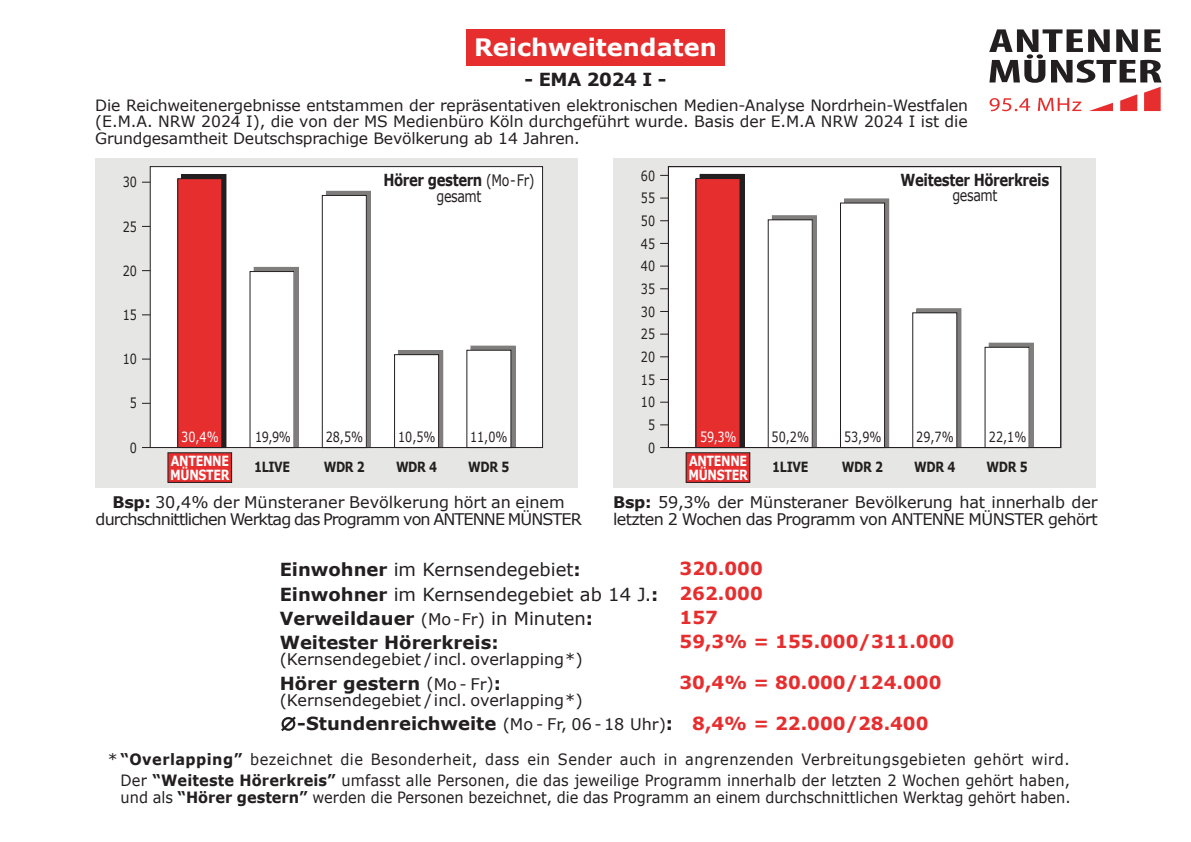
<style>
.page{position:relative;width:1191px;height:842px;background:#fff}
.page>*{position:absolute;margin:0;border:0;box-sizing:border-box;transform-origin:0 0}
.t1{font:700 24px "Verdana";color:#fff}
.t2{font:700 18px "Verdana";color:#231f20}
.t3{font:18px/24.8px "Verdana";color:#231f20;text-align:justify}
.t4{font:700 18px "Verdana";color:#e62e2f}
.t5{font:700 16.6px "Verdana";letter-spacing:-.03em;color:#231f20;scale:.8 1}
.t6{font:16px/16.8px "Verdana";letter-spacing:-.055em;color:#231f20;text-align:center}
.t7{font:16px/16.8px "Verdana";letter-spacing:-.035em;color:#231f20}
.t8{font:16px "Verdana";letter-spacing:-.015em;color:#231f20}
.t9{font:15.8px "Verdana";letter-spacing:-.03em;color:#231f20;scale:.8 1}
.t10{font:15.6px/16.4px "Verdana";letter-spacing:.01em;color:#231f20;text-align:justify}
.t11{font:15.6px/21px "Verdana";letter-spacing:.03em;color:#231f20;text-align:right}
.t12{font:15.6px "Verdana";letter-spacing:.01em;color:#231f20;scale:.93 1}
.t13{font:14px "Verdana";color:#231f20;scale:.8 1}
.t14{font:700 14px "Verdana";letter-spacing:-.03em;color:#231f20;scale:.8 1}
.t15{font:700 14px/14px "Verdana";letter-spacing:-.03em;color:#fff;scale:.8 1}
.t16{font:14px "Verdana";color:#fff;scale:.8 1}
.s1{font-weight:400;font-size:15.8px}
.s2{font-weight:700}
.s3{font-weight:700;color:#e62e2f}
.s4{font-size:16px}
.s5{font-weight:400;font-size:16px}
.s6{color:#e62e2f}
</style>
<div class="page">
<div style="left:613px;top:159px;width:482px;height:329px;background:#e6e6e4"></div>
<div style="left:668px;top:167px;width:392px;height:280px;background:#fff"></div>
<svg style="left:989px;top:29px;width:172px;height:82px"></svg>
<div style="left:466px;top:30px;width:259px;height:36px;background:#e62e2f"></div>
<svg style="left:281px;top:716px;width:15px;height:16px"></svg>
<div style="left:95px;top:159px;width:482px;height:329px;background:#e6e6e4"></div>
<div style="left:150px;top:167px;width:392px;height:280px;background:#fff"></div>
<div style="left:168px;top:453px;width:64px;height:29px;background:#e62e2f"></div>
<div style="left:168px;top:452px;width:64px;height:31px;border:1px solid #231f20"></div>
<div style="left:686px;top:453px;width:64px;height:29px;background:#e62e2f"></div>
<div style="left:686px;top:452px;width:64px;height:31px;border:1px solid #231f20"></div>
<div style="left:844px;top:199px;width:44px;height:248px;background:#7f7e7d"></div>
<div style="left:844px;top:199px;width:45px;height:249px;border:1px solid #7f7e7d"></div>
<svg style="left:774px;top:217px;width:40px;height:229px"></svg>
<div style="left:772px;top:215px;width:44px;height:233px;border:1px solid #7f7e7d"></div>
<svg style="left:918px;top:310px;width:41px;height:136px"></svg>
<div style="left:916px;top:308px;width:45px;height:140px;border:1px solid #7f7e7d"></div>
<div style="left:989px;top:343px;width:44px;height:104px;background:#7f7e7d"></div>
<div style="left:182px;top:174px;width:44px;height:273px;background:#231f20"></div>
<div style="left:326px;top:191px;width:44px;height:257px;background:#7f7e7d"></div>
<div style="left:326px;top:191px;width:45px;height:257px;border:1px solid #7f7e7d"></div>
<div style="left:254px;top:267px;width:44px;height:181px;background:#7f7e7d"></div>
<div style="left:254px;top:267px;width:45px;height:181px;border:1px solid #7f7e7d"></div>
<div style="left:399px;top:350px;width:44px;height:97px;background:#7f7e7d"></div>
<svg style="left:472px;top:348px;width:41px;height:98px"></svg>
<div style="left:470px;top:346px;width:45px;height:102px;border:1px solid #7f7e7d"></div>
<div style="left:700px;top:174px;width:44px;height:273px;background:#231f20"></div>
<div style="left:840px;top:203px;width:44px;height:244px;background:#fff"></div>
<div style="left:840px;top:203px;width:45px;height:245px;border:1px solid #231f20"></div>
<div style="left:768px;top:220px;width:44px;height:227px;background:#fff"></div>
<div style="left:912px;top:313px;width:44px;height:134px;background:#fff"></div>
<div style="left:912px;top:312px;width:45px;height:136px;border:1px solid #231f20"></div>
<div style="left:985px;top:347px;width:44px;height:100px;background:#fff"></div>
<div style="left:178px;top:179px;width:44px;height:268px;background:#e62e2f"></div>
<div style="left:177px;top:178px;width:45px;height:270px;border:1px solid #231f20"></div>
<div style="left:322px;top:195px;width:44px;height:253px;background:#fff"></div>
<div style="left:322px;top:195px;width:45px;height:253px;border:1px solid #231f20"></div>
<div style="left:250px;top:272px;width:44px;height:176px;background:#fff"></div>
<div style="left:394px;top:355px;width:44px;height:92px;background:#fff"></div>
<div style="left:394px;top:354px;width:45px;height:94px;border:1px solid #231f20"></div>
<div style="left:467px;top:350px;width:44px;height:97px;background:#fff"></div>
<div style="left:696px;top:179px;width:44px;height:268px;background:#e62e2f"></div>
<div style="left:150px;top:166px;width:393px;height:282px;border:1px solid #231f20"></div>
<div style="left:668px;top:166px;width:393px;height:282px;border:1px solid #231f20"></div>
<h1 class="t1" style="left:474px;top:30px;width:244px">Reichweitendaten</h1>
<p class="t2" style="left:524px;top:66px;width:143px">- EMA 2024 I -</p>
<p class="t10" style="left:95px;top:97px;width:874px">Die Reichweitenergebnisse entstammen der repräsentativen elektronischen Medien-Analyse Nordrhein-Westfalen (E.M.A. NRW 2024 I), die von der MS Medienbüro Köln durchgeführt wurde. Basis der E.M.A NRW 2024 I ist die Grundgesamtheit Deutschsprachige Bevölkerung ab 14 Jahren.</p>
<p class="t13" style="left:123px;top:173px;width:19px">30</p>
<p class="t5" style="left:383px;top:168px;width:190px">Hörer gestern <span class="s1">(Mo-Fr)</span></p>
<p class="t9" style="left:436px;top:185px;width:58px">gesamt</p>
<p class="t13" style="left:641px;top:166px;width:19px">60</p>
<p class="t13" style="left:641px;top:188px;width:19px">55</p>
<p class="t5" style="left:900px;top:168px;width:187px">Weitester Hörerkreis</p>
<p class="t9" style="left:952px;top:185px;width:58px">gesamt</p>
<p class="t13" style="left:123px;top:217px;width:19px">25</p>
<p class="t13" style="left:641px;top:211px;width:19px">50</p>
<p class="t13" style="left:641px;top:234px;width:19px">45</p>
<p class="t13" style="left:123px;top:261px;width:19px">20</p>
<p class="t13" style="left:641px;top:257px;width:19px">40</p>
<p class="t13" style="left:641px;top:279px;width:19px">35</p>
<p class="t13" style="left:123px;top:305px;width:19px">15</p>
<p class="t13" style="left:641px;top:302px;width:19px">30</p>
<p class="t13" style="left:641px;top:325px;width:19px">25</p>
<p class="t13" style="left:123px;top:350px;width:19px">10</p>
<p class="t13" style="left:641px;top:347px;width:19px">20</p>
<p class="t13" style="left:641px;top:370px;width:19px">15</p>
<p class="t13" style="left:130px;top:394px;width:10px">5</p>
<p class="t13" style="left:641px;top:393px;width:19px">10</p>
<p class="t13" style="left:130px;top:438px;width:10px">0</p>
<p class="t13" style="left:648px;top:415px;width:10px">5</p>
<p class="t16" style="left:181px;top:427px;width:48px">30,4%</p>
<p class="t13" style="left:255px;top:427px;width:46px">19,9%</p>
<p class="t13" style="left:326px;top:427px;width:48px">28,5%</p>
<p class="t13" style="left:398px;top:427px;width:48px">10,5%</p>
<p class="t13" style="left:470px;top:427px;width:48px">11,0%</p>
<p class="t16" style="left:700px;top:427px;width:32px">65,1</p>
<p class="t16" style="left:700px;top:427px;width:47px">59 3%</p>
<p class="t13" style="left:771px;top:427px;width:48px">50,2%</p>
<p class="t13" style="left:844px;top:427px;width:48px">53,9%</p>
<p class="t13" style="left:916px;top:427px;width:48px">29,7%</p>
<p class="t13" style="left:989px;top:427px;width:48px">22,1%</p>
<p class="t13" style="left:648px;top:438px;width:10px">0</p>
<p class="t15" style="left:170px;top:453px;width:76px">ANTENNE<br>MÜNSTER</p>
<p class="t14" style="left:254px;top:457px;width:47px">1LIVE</p>
<p class="t14" style="left:324px;top:457px;width:53px">WDR 2</p>
<p class="t14" style="left:396px;top:457px;width:53px">WDR 4</p>
<p class="t14" style="left:468px;top:457px;width:53px">WDR 5</p>
<p class="t15" style="left:688px;top:453px;width:76px">ANTENNE<br>MÜNSTER</p>
<p class="t14" style="left:772px;top:457px;width:47px">1LIVE</p>
<p class="t14" style="left:842px;top:457px;width:53px">WDR 2</p>
<p class="t14" style="left:914px;top:457px;width:53px">WDR 4</p>
<p class="t14" style="left:986px;top:457px;width:53px">WDR 5</p>
<p class="t6" style="left:96px;top:494px;width:488px"><span class="s2">Bsp:</span> 30,4% der Münsteraner Bevölkerung hört an einem durchschnittlichen Werktag das Programm von ANTENNE MÜNSTER</p>
<p class="t7" style="left:613px;top:494px;width:486px"><span class="s2">Bsp:</span> 59,3% der Münsteraner Bevölkerung hat innerhalb der letzten 2 Wochen das Programm von ANTENNE MÜNSTER gehört</p>
<p class="t3" style="left:280px;top:556px;width:484px;text-indent:400px"><span class="s3">320.000<br></span><span class="s2">Einwohner</span> im Kernsendegebiet ab 14 J.<span class="s2">:</span> <span class="s3">262.000<br></span><span class="s2">Verweildauer</span> <span class="s4">(Mo -Fr)</span> in Minuten<span class="s2">:</span></p>
<p class="t3" style="left:280px;top:557px;width:302px"><span class="s2">Einwohner</span> im Kernsendegebiet<span class="s2">:</span></p>
<p class="t4" style="left:679px;top:605px;width:40px">157</p>
<p class="t2" style="left:280px;top:630px;width:220px">Weitester Hörerkreis:</p>
<p class="t4" style="left:679px;top:629px;width:276px">59,3% = 155.000/311.000</p>
<p class="t8" style="left:280px;top:649px;width:304px">(Kernsendegebiet / incl. overlapping*)</p>
<p class="t2" style="left:280px;top:670px;width:223px">Hörer gestern <span class="s5">(Mo - Fr)</span>:</p>
<p class="t4" style="left:679px;top:670px;width:263px">30,4% = 80.000/124.000</p>
<p class="t8" style="left:280px;top:689px;width:304px">(Kernsendegebiet / incl. overlapping*)</p>
<p class="t2" style="left:297px;top:711px;width:633px">S- ut n d e n er hc i w e et i <span class="s5">(Mo - Fr, 06 - 18 Uhr)</span>: <span class="s6">8,4% = 22.000/28.400</span></p>
<p class="t11" style="left:108px;top:749px;width:963px">* <span class="s2">“Overlapping”</span> bezeichnet die Besonderheit, dass ein Sender auch in angrenzenden Verbreitungsgebieten gehört wird.<br>Der <span class="s2">“Weiteste Hörerkreis”</span> umfasst alle Personen, die das jeweilige Programm innerhalb der letzten 2 Wochen gehört haben,</p>
<p class="t12" style="left:121px;top:786px;width:1023px">und als <span class="s2">“Hörer gestern”</span> werden die Personen bezeichnet, die das Programm an einem durchschnittlichen Werktag gehört haben.</p>
</div>
